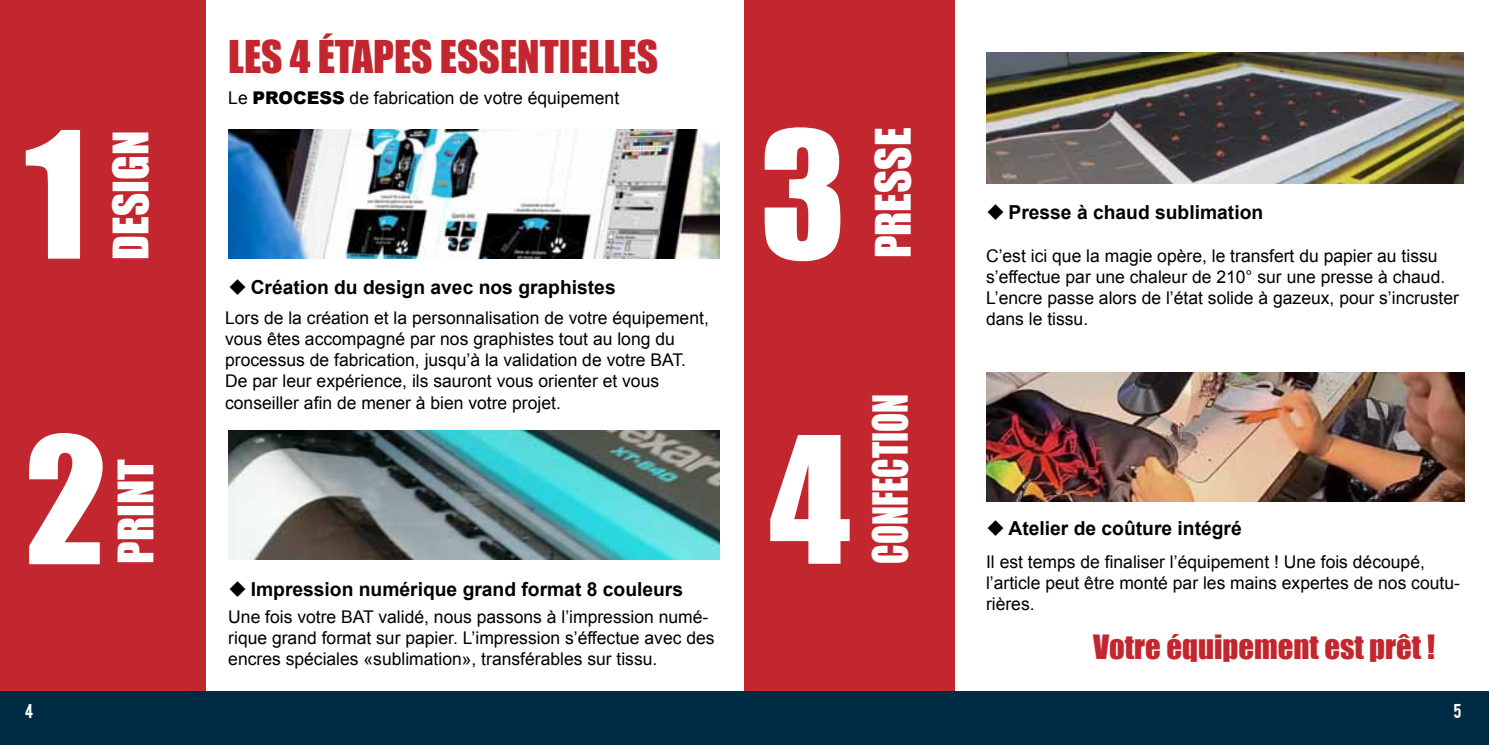
<style>
.page{position:relative;width:1489px;height:745px;background:#fff}
.page>*{position:absolute;margin:0;border:0;box-sizing:border-box;transform-origin:0 0}
.t1{font:162.75px/305.2px "Impact";color:#fff}
.t2{font:44.8px "Impact";color:#fff}
.t3{font:44.45px "Impact";color:#fff;scale:.79 1}
.t4{font:41.48px "Impact";color:#c2262e}
.t5{font:30.62px "Impact";color:#c2262e}
.t6{font:700 19.25px "Arial";color:#000}
.t7{font:17.5px/21px "Arial";color:#000}
.t8{font:15.75px "Bebas";color:#fff}
.s1{font-weight:900}
</style>
<div class="page">
<div style="left:0;top:0;width:206px;height:696px;background:#c2262e"></div>
<div style="left:744px;top:0;width:210px;height:701px;background:#c2262e"></div>
<img style="left:986px;top:53px;width:476px;height:131px">
<img style="left:986px;top:372px;width:477px;height:129px">
<img style="left:228px;top:130px;width:491px;height:128px">
<img style="left:228px;top:430px;width:491px;height:129px">
<div style="left:0;top:691px;width:1488px;height:53px;background:#002b44"></div>
<h3 class="t4" style="left:228px;top:25px;width:232px">LES 4 ÉTAPES ESSE</h3>
<h3 class="t4" style="left:517px;top:25px;width:122px">NTIELLES</h3>
<h1 class="t1" style="left:25px;top:38px;width:83px">1<br>2</h1>
<h2 class="t2" style="left:96px;top:260px;width:130px;rotate:-90deg">DESIGN</h2>
<h2 class="t2" style="left:101px;top:563px;width:99px;rotate:-90deg">PRINT</h2>
<p class="t7" style="left:228px;top:87px;width:392px">Le <span class="s1">PROCESS</span> de fabrication de votre équipement</p>
<p class="t6" style="left:228px;top:274px;width:389px">◆ Création du design avec nos graphistes</p>
<p class="t7" style="left:225px;top:308px;width:485px">Lors de la création et la personnalisation de votre équipement, vous êtes accompagné par nos graphistes tout au long du processus de fabrication, jusqu’à la validation de votre BAT.<br>De par leur expérience, ils sauront vous orienter et vous conseiller afin de mener à bien votre projet.</p>
<p class="t6" style="left:228px;top:576px;width:456px">◆ Impression numérique grand format 8 couleurs</p>
<p class="t7" style="left:228px;top:606px;width:488px">Une fois votre BAT validé, nous passons à l’impression numé&shy;rique grand format sur papier. L’impression s’éffectue avec des encres spéciales «sublimation», transférables sur tissu.</p>
<h1 class="t1" style="left:759px;top:38px;width:88px">3</h1>
<h2 class="t2" style="left:858px;top:258px;width:129px;rotate:-90deg">PRESSE</h2>
<h1 class="t1" style="left:769px;top:342px;width:83px">4</h1>
<h3 class="t3" style="left:856px;top:563px;width:216px;rotate:-90deg">CONFECTION</h3>
<p class="t6" style="left:986px;top:199px;width:279px">◆ Presse à chaud sublimation</p>
<p class="t7" style="left:986px;top:245px;width:474px">C’est ici que la magie opère, le transfert du papier au tissu s’effectue par une chaleur de 210° sur une presse à chaud.<br>L’encre passe alors de l’état solide à gazeux, pour s’incruster dans le tissu.</p>
<p class="t6" style="left:986px;top:515px;width:257px">◆ Atelier de coûture intégré</p>
<p class="t7" style="left:986px;top:550px;width:475px">Il est temps de finaliser l’équipement ! Une fois découpé, l’article peut être monté par les mains expertes de nos coutu&shy;rières.</p>
<h3 class="t5" style="left:1093px;top:622px;width:343px">VOTRE ÉQUIPEMENT EST PRÊT !</h3>
<p class="t8" style="left:25px;top:698px;width:10px">4</p>
<p class="t8" style="left:1453px;top:698px;width:10px">5</p>
</div>
